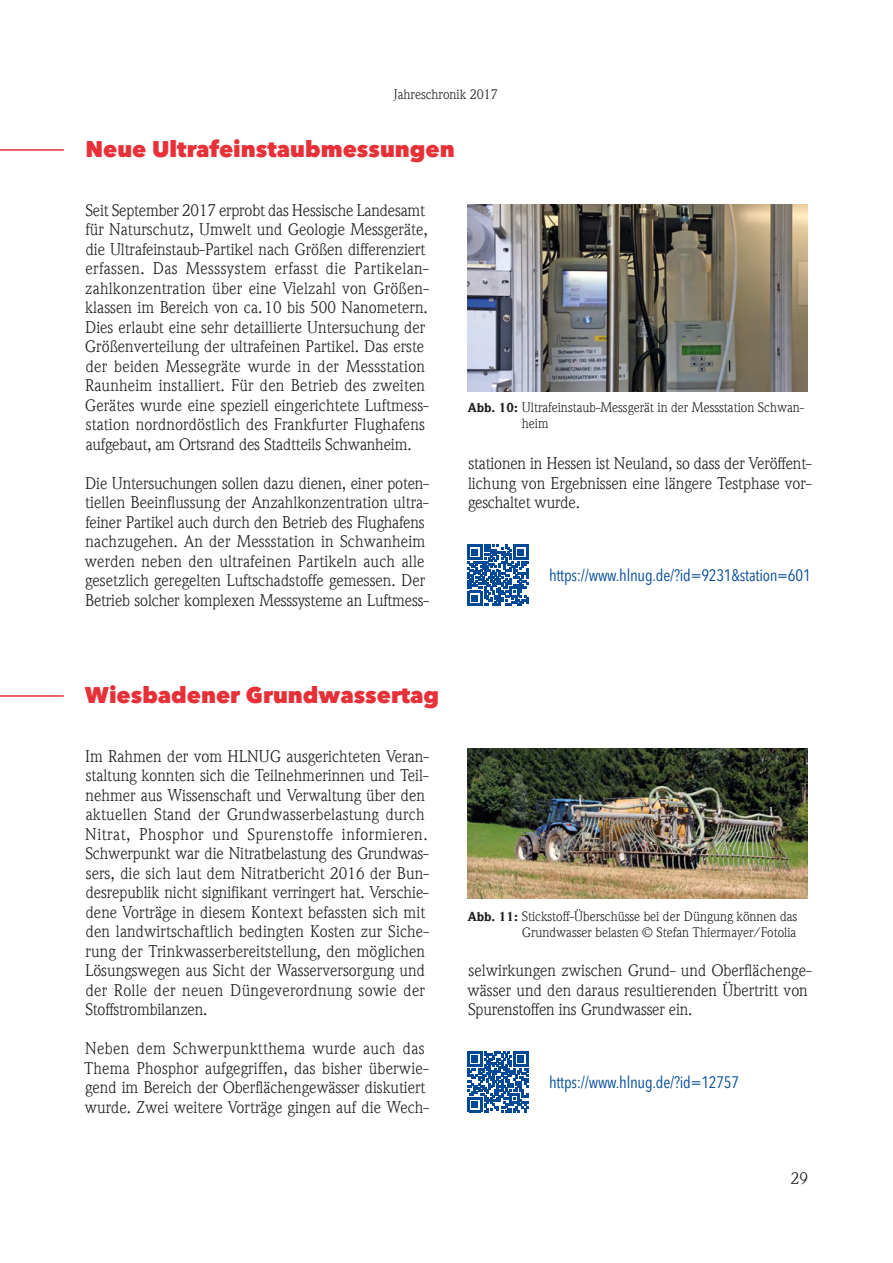
<style>
.page{position:relative;width:893px;height:1263px;background:#fff}
.page>*{position:absolute;margin:0;border:0;box-sizing:border-box;transform-origin:0 0}
.t1{font:800 22.5px "Avenir Next LT Pro";color:#e73037}
.t2{font:16.5px/19.5px "ITC Weidemann Com";color:#1d1d1b}
.t3{font:condensed 16.5px "Avenir Next LT Pro";letter-spacing:-.015em;color:#004996}
.t4{font:13.5px/16.2px "ITC Weidemann Com";color:#1d1d1b}
.s1{font-weight:900;font-size:12.75px}
</style>
<div class="page">
<hr style="left:0;top:149px;width:64px;height:2px;background:#e73037">
<hr style="left:0;top:695px;width:64px;height:2px;background:#e73037">
<img style="left:468px;top:204px;width:340px;height:187px">
<img style="left:468px;top:748px;width:340px;height:150px">
<svg style="left:468px;top:545px;width:60px;height:60px"></svg>
<svg style="left:468px;top:1052px;width:60px;height:60px"></svg>
<p class="t4" style="left:394px;top:86px;width:106px">Jahreschronik 2017</p>
<h1 class="t1" style="left:85px;top:135px;width:371px">Neue Ultrafeinstaubmessungen</h1>
<p class="t2" style="left:85px;top:200px;width:345px">Seit September 2017 erprobt das Hessische Landesamt für Naturschutz, Umwelt und Geologie Messgeräte, die Ultrafeinstaub-Partikel nach Größen differenziert erfassen. Das Messsystem erfasst die Partikelan&shy;zahlkonzentration über eine Vielzahl von Größen&shy;klassen im Bereich von ca.10 bis 500 Nanometern.<br>Dies erlaubt eine sehr detaillierte Untersuchung der Größenverteilung der ultrafeinen Partikel. Das erste der beiden Messegräte wurde in der Messstation Raunheim installiert. Für den Betrieb des zweiten Gerätes wurde eine speziell eingerichtete Luftmess&shy;station nordnordöstlich des Frankfurter Flughafens aufgebaut, am Ortsrand des Stadtteils Schwanheim.</p>
<p class="t2" style="left:85px;top:473px;width:345px">Die Untersuchungen sollen dazu dienen, einer poten&shy;tiellen Beeinflussung der Anzahlkonzentration ultra&shy;feiner Partikel auch durch den Betrieb des Flughafens nachzugehen. An der Messstation in Schwanheim werden neben den ultrafeinen Partikeln auch alle gesetzlich geregelten Luftschadstoffe gemessen. Der Betrieb solcher komplexen Messsysteme an Luftmess-</p>
<p class="t4" style="left:522px;top:400px;width:284px;text-indent:-54px"><span class="s1">Abb. 10:</span> Ultrafeinstaub-Messgerät in der Messstation Schwan&shy;heim</p>
<p class="t2" style="left:468px;top:454px;width:345px;text-align:justify">stationen in Hessen ist Neuland, so dass der Veröffent&shy;lichung von Ergebnissen eine längere Testphase vor&shy;geschaltet wurde.</p>
<p class="t3" style="left:549px;top:565px;width:263px">https://www.hlnug.de/?id=9231&amp;station=601</p>
<h1 class="t1" style="left:85px;top:681px;width:356px">Wiesbadener Grundwassertag</h1>
<p class="t2" style="left:85px;top:746px;width:345px">Im Rahmen der vom HLNUG ausgerichteten Veran&shy;staltung konnten sich die Teilnehmerinnen und Teil&shy;nehmer aus Wissenschaft und Verwaltung über den aktuellen Stand der Grundwasserbelastung durch Nitrat, Phosphor und Spurenstoffe informieren.<br>Schwerpunkt war die Nitratbelastung des Grundwas&shy;sers, die sich laut dem Nitratbericht 2016 der Bun&shy;desrepublik nicht signifikant verringert hat. Verschie&shy;dene Vorträge in diesem Kontext befassten sich mit den landwirtschaftlich bedingten Kosten zur Siche&shy;rung der Trinkwasserbereitstellung, den möglichen Lösungswegen aus Sicht der Wasserversorgung und der Rolle der neuen Düngeverordnung sowie der Stoffstrombilanzen.</p>
<p class="t2" style="left:84px;top:1039px;width:346px">Neben dem Schwerpunktthema wurde auch das Thema Phosphor aufgegriffen, das bisher überwie&shy;gend im Bereich der Oberflächengewässer diskutiert wurde. Zwei weitere Vorträge gingen auf die Wech-</p>
<p class="t4" style="left:468px;top:908px;width:331px;text-align:right"><span class="s1">Abb. 11:</span> Stickstoff-Überschüsse bei der Düngung können das<br>Grundwasser belasten © Stefan Thiermayer/Fotolia</p>
<p class="t2" style="left:468px;top:961px;width:345px">selwirkungen zwischen Grund- und Oberflächenge&shy;wässer und den daraus resultierenden Übertritt von<br>Spurenstoffen ins Grundwasser ein.</p>
<p class="t3" style="left:549px;top:1072px;width:192px">https://www.hlnug.de/?id=12757</p>
<p class="t2" style="left:791px;top:1169px;width:19px">29</p>
</div>
